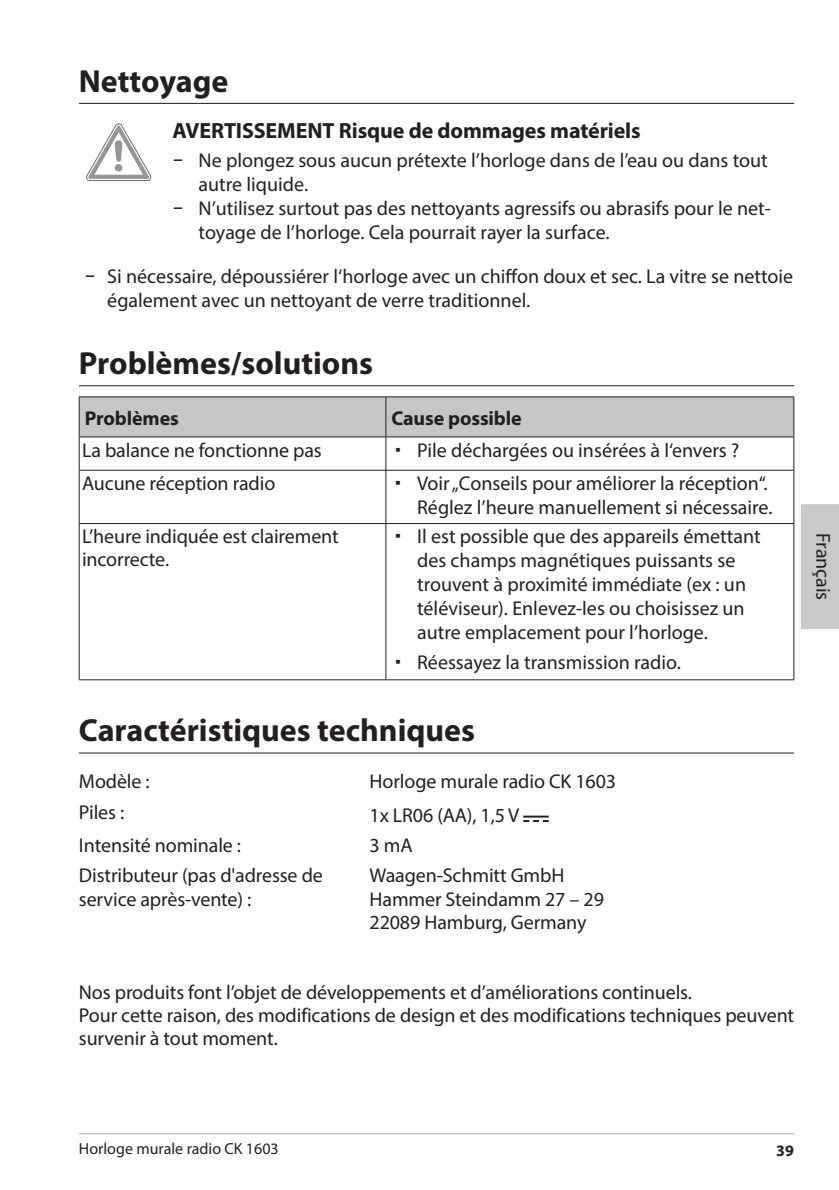
<style>
.page{position:relative;width:839px;height:1190px;background:#fff}
.page>*{position:absolute;margin:0;border:0;box-sizing:border-box;transform-origin:0 0}
.t1{font:700 32px "Myriad Pro";color:#231f20}
.t2{font:700 22px "Myriad Pro";letter-spacing:-.005em;color:#231f20}
.t3{font:20px/24px "Myriad Pro";letter-spacing:-.005em;color:#231f20}
.t4{font:700 20px "Myriad Pro";letter-spacing:-.005em;color:#231f20}
.t5{font:16px "Myriad Pro";color:#231f20}
.t6{font:700 16px "Myriad Pro";color:#231f20}
.s1{font-family:"ALDISUEDOT"}
</style>
<div class="page">
<hr style="left:79px;top:1133px;width:714px;height:1px;background:#adaeb2">
<div style="left:801px;top:504px;width:37px;height:125px;background:#c7c8ca"></div>
<hr style="left:79px;top:103px;width:714px;height:1px;background:#231f20">
<hr style="left:79px;top:385px;width:714px;height:1px;background:#231f20">
<hr style="left:79px;top:752px;width:714px;height:1px;background:#231f20">
<svg style="left:86px;top:124px;width:65px;height:57px"></svg>
<div style="left:80px;top:397px;width:713px;height:39px;background:#c5c6c8"></div>
<hr style="left:79px;top:437px;width:1px;height:33px;background:#231f20">
<hr style="left:385px;top:437px;width:1px;height:33px;background:#231f20">
<hr style="left:793px;top:437px;width:1px;height:33px;background:#231f20">
<hr style="left:79px;top:470px;width:306px;height:1px;background:#231f20">
<hr style="left:79px;top:470px;width:1px;height:53px;background:#231f20">
<hr style="left:385px;top:470px;width:408px;height:1px;background:#231f20">
<hr style="left:385px;top:470px;width:1px;height:53px;background:#231f20">
<hr style="left:793px;top:470px;width:1px;height:53px;background:#231f20">
<hr style="left:79px;top:523px;width:306px;height:1px;background:#231f20">
<hr style="left:79px;top:524px;width:1px;height:155px;background:#231f20">
<hr style="left:385px;top:523px;width:408px;height:1px;background:#231f20">
<hr style="left:385px;top:524px;width:1px;height:155px;background:#231f20">
<hr style="left:793px;top:524px;width:1px;height:155px;background:#231f20">
<hr style="left:79px;top:679px;width:306px;height:1px;background:#231f20">
<hr style="left:385px;top:679px;width:408px;height:1px;background:#231f20">
<hr style="left:79px;top:396px;width:306px;height:1px;background:#231f20">
<hr style="left:79px;top:397px;width:1px;height:40px;background:#231f20">
<hr style="left:385px;top:396px;width:408px;height:1px;background:#231f20">
<hr style="left:385px;top:397px;width:1px;height:40px;background:#231f20">
<hr style="left:793px;top:397px;width:1px;height:40px;background:#231f20">
<hr style="left:79px;top:436px;width:306px;height:1px;background:#231f20">
<hr style="left:385px;top:436px;width:408px;height:1px;background:#231f20">
<svg style="left:523px;top:820px;width:25px;height:2px"></svg>
<hr style="left:523px;top:815px;width:25px;height:2px;background:#231f20">
<h1 class="t1" style="left:79px;top:60px;width:151px">Nettoyage</h1>
<p class="t2" style="left:172px;top:116px;width:469px">AVERTISSEMENT Risque de dommages matériels</p>
<p class="t3" style="left:172px;top:148px;width:596px"><span class="s1">−</span> Ne plongez sous aucun prétexte l’horloge dans de l’eau ou dans tout</p>
<p class="t3" style="left:198px;top:172px;width:111px">autre liquide.</p>
<p class="t3" style="left:172px;top:196px;width:599px"><span class="s1">−</span> N’utilisez surtout pas des nettoyants agressifs ou abrasifs pour le net-</p>
<p class="t3" style="left:198px;top:220px;width:412px">toyage de l’horloge. Cela pourrait rayer la surface.</p>
<p class="t3" style="left:107px;top:264px;width:687px;text-indent:-23px"><span class="s1">−</span> Si nécessaire, dépoussiérer l‘horloge avec un chiffon doux et sec. La vitre se nettoie également avec un nettoyant de verre traditionnel.</p>
<h1 class="t1" style="left:79px;top:342px;width:295px">Problèmes/solutions</h1>
<p class="t4" style="left:85px;top:405px;width:95px">Problèmes</p>
<p class="t4" style="left:391px;top:405px;width:132px">Cause possible</p>
<p class="t3" style="left:82px;top:437px;width:241px">La balance ne fonctionne pas</p>
<p class="t3" style="left:417px;top:437px;width:323px">Pile déchargées ou insérées à l‘envers ?</p>
<p class="t3" style="left:82px;top:471px;width:195px">Aucune réception radio</p>
<p class="t3" style="left:417px;top:471px;width:357px">Voir „Conseils pour améliorer la réception“.<br>Réglez l’heure manuellement si nécessaire.</p>
<p class="t3" style="left:82px;top:524px;width:258px;line-height:23px">L’heure indiquée est clairement incorrecte.</p>
<p class="t3" style="left:417px;top:524px;width:345px">Il est possible que des appareils émettant des champs magnétiques puissants se trouvent à proximité immédiate (ex : un téléviseur). Enlevez-les ou choisissez un autre emplacement pour l’horloge.</p>
<p class="t3" style="left:417px;top:650px;width:265px">Réessayez la transmission radio.</p>
<h1 class="t1" style="left:79px;top:709px;width:397px">Caractéristiques techniques</h1>
<p class="t3" style="left:79px;top:768px;width:72px">Modèle :</p>
<p class="t3" style="left:369px;top:768px;width:248px">Horloge murale radio CK 1603</p>
<p class="t3" style="left:79px;top:800px;width:47px">Piles :</p>
<p class="t3" style="left:369px;top:803px;width:151px">1x LR06 (AA), 1,5 V</p>
<p class="t3" style="left:79px;top:832px;width:163px">Intensité nominale :</p>
<p class="t3" style="left:369px;top:832px;width:45px">3 mA</p>
<p class="t3" style="left:79px;top:864px;width:245px;line-height:23px">Distributeur (pas d'adresse de service après-vente) :</p>
<p class="t3" style="left:369px;top:864px;width:236px;line-height:23px">Waagen-Schmitt GmbH<br>Hammer Steindamm 27 – 29<br>22089 Hamburg, Germany</p>
<p class="t3" style="left:835px;top:533px;width:68px;rotate:90deg">Français</p>
<p class="t3" style="left:79px;top:980px;width:716px;line-height:23px">Nos produits font l’objet de développements et d’améliorations continuels.<br>Pour cette raison, des modifications de design et des modifications techniques peuvent survenir à tout moment.</p>
<p class="t5" style="left:79px;top:1139px;width:201px">Horloge murale radio CK 1603</p>
<p class="t6" style="left:775px;top:1140px;width:19px">39</p>
</div>
